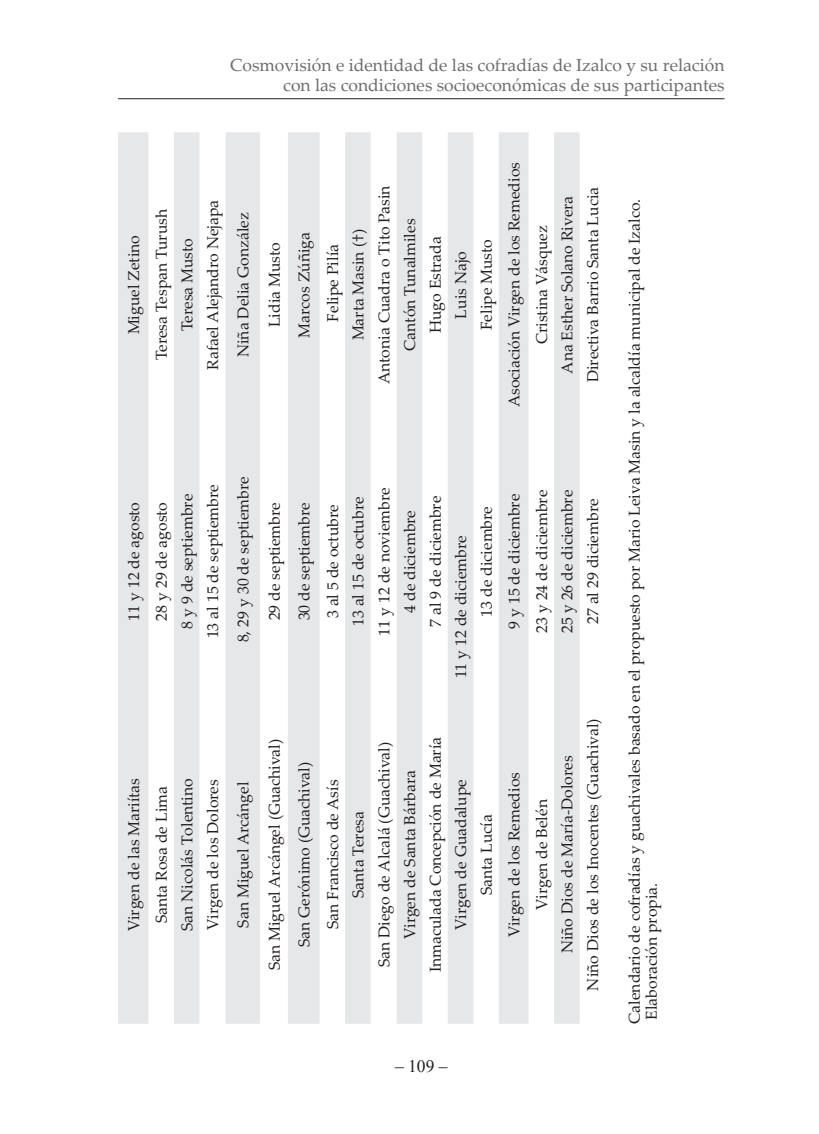
<style>
.page{position:relative;width:819px;height:1134px;background:#fff}
.page>*{position:absolute;margin:0;border:0;box-sizing:border-box;transform-origin:0 0}
.t1{font:17.5px/20.1px "Palatino Linotype";color:#6c6d70;text-align:right}
.t2{font:17.5px "Times New Roman";color:#231f20}
.t3{font:15.75px "Palatino Linotype";color:#231f20}
</style>
<div class="page">
<hr style="left:118px;top:98px;width:606px;height:1px;background:#231f20">
<svg style="left:118px;top:132px;width:462px;height:892px;fill:#e6e7e9"></svg>
<p class="t1" style="left:230px;top:54px;width:496px">Cosmovisión e identidad de las cofradías de Izalco y su relación con las condiciones socioeconómicas de sus participantes</p>
<p class="t3" style="left:122px;top:334px;width:101px;rotate:-90deg">Miguel Zetino</p>
<p class="t3" style="left:150px;top:360px;width:153px;rotate:-90deg">Teresa Tespan Turush</p>
<p class="t3" style="left:176px;top:331px;width:95px;rotate:-90deg">Teresa Musto</p>
<p class="t3" style="left:202px;top:370px;width:172px;rotate:-90deg">Rafael Alejandro Nejapa</p>
<p class="t3" style="left:232px;top:357px;width:146px;rotate:-90deg">Niña Delia González</p>
<p class="t3" style="left:263px;top:327px;width:87px;rotate:-90deg">Lidia Musto</p>
<p class="t3" style="left:293px;top:338px;width:107px;rotate:-90deg">Marcos Zúñiga</p>
<p class="t3" style="left:322px;top:322px;width:79px;rotate:-90deg">Felipe Pilía</p>
<p class="t3" style="left:347px;top:340px;width:113px;rotate:-90deg">Marta Masin (†)</p>
<p class="t3" style="left:373px;top:384px;width:200px;rotate:-90deg">Antonia Cuadra o Tito Pasin</p>
<p class="t3" style="left:399px;top:351px;width:134px;rotate:-90deg">Cantón Tunalmiles</p>
<p class="t3" style="left:424px;top:333px;width:98px;rotate:-90deg">Hugo Estrada</p>
<p class="t3" style="left:450px;top:319px;width:69px;rotate:-90deg">Luis Najo</p>
<p class="t3" style="left:475px;top:330px;width:93px;rotate:-90deg">Felipe Musto</p>
<p class="t3" style="left:503px;top:407px;width:247px;rotate:-90deg">Asociación Virgen de los Remedios</p>
<p class="t3" style="left:531px;top:344px;width:121px;rotate:-90deg">Cristina Vásquez</p>
<p class="t3" style="left:556px;top:374px;width:179px;rotate:-90deg">Ana Esther Solano Rivera</p>
<p class="t3" style="left:582px;top:382px;width:197px;rotate:-90deg">Directiva Barrio Santa Lucia</p>
<p class="t3" style="left:122px;top:621px;width:120px;rotate:-90deg">11 y 12 de agosto</p>
<p class="t3" style="left:150px;top:621px;width:120px;rotate:-90deg">28 y 29 de agosto</p>
<p class="t3" style="left:176px;top:629px;width:136px;rotate:-90deg">8 y 9 de septiembre</p>
<p class="t3" style="left:202px;top:638px;width:156px;rotate:-90deg">13 al 15 de septiembre</p>
<p class="t3" style="left:232px;top:642px;width:168px;rotate:-90deg">8, 29 y 30 de septiembre</p>
<p class="t3" style="left:263px;top:620px;width:120px;rotate:-90deg">29 de septiembre</p>
<p class="t3" style="left:293px;top:620px;width:120px;rotate:-90deg">30 de septiembre</p>
<p class="t3" style="left:322px;top:618px;width:115px;rotate:-90deg">3 al 5 de octubre</p>
<p class="t3" style="left:347px;top:626px;width:131px;rotate:-90deg">13 al 15 de octubre</p>
<p class="t3" style="left:373px;top:636px;width:150px;rotate:-90deg">11 y 12 de noviembre</p>
<p class="t3" style="left:399px;top:613px;width:104px;rotate:-90deg">4 de diciembre</p>
<p class="t3" style="left:424px;top:627px;width:132px;rotate:-90deg">7 al 9 de diciembre</p>
<p class="t3" style="left:450px;top:678px;width:144px;rotate:-90deg">11 y 12 de diciembre</p>
<p class="t3" style="left:475px;top:617px;width:112px;rotate:-90deg">13 de diciembre</p>
<p class="t3" style="left:503px;top:629px;width:137px;rotate:-90deg">9 y 15 de diciembre</p>
<p class="t3" style="left:531px;top:633px;width:144px;rotate:-90deg">23 y 24 de diciembre</p>
<p class="t3" style="left:556px;top:633px;width:144px;rotate:-90deg">25 y 26 de diciembre</p>
<p class="t3" style="left:582px;top:624px;width:127px;rotate:-90deg">27 al 29 diciembre</p>
<p class="t3" style="left:122px;top:931px;width:155px;rotate:-90deg">Virgen de las Mariítas</p>
<p class="t3" style="left:150px;top:923px;width:138px;rotate:-90deg">Santa Rosa de Lima</p>
<p class="t3" style="left:176px;top:931px;width:154px;rotate:-90deg">San Nicolás Tolentino</p>
<p class="t3" style="left:202px;top:930px;width:152px;rotate:-90deg">Virgen de los Dolores</p>
<p class="t3" style="left:232px;top:928px;width:147px;rotate:-90deg">San Miguel Arcángel</p>
<p class="t3" style="left:263px;top:970px;width:233px;rotate:-90deg">San Miguel Arcángel (Guachival)</p>
<p class="t3" style="left:293px;top:947px;width:187px;rotate:-90deg">San Gerónimo (Guachival)</p>
<p class="t3" style="left:322px;top:929px;width:151px;rotate:-90deg">San Francisco de Asís</p>
<p class="t3" style="left:347px;top:898px;width:88px;rotate:-90deg">Santa Teresa</p>
<p class="t3" style="left:373px;top:967px;width:227px;rotate:-90deg">San Diego de Alcalá (Guachival)</p>
<p class="t3" style="left:399px;top:939px;width:170px;rotate:-90deg">Virgen de Santa Bárbara</p>
<p class="t3" style="left:424px;top:972px;width:237px;rotate:-90deg">Inmaculada Concepción de María</p>
<p class="t3" style="left:450px;top:930px;width:152px;rotate:-90deg">Virgen de Guadalupe</p>
<p class="t3" style="left:475px;top:895px;width:82px;rotate:-90deg">Santa Lucía</p>
<p class="t3" style="left:503px;top:937px;width:167px;rotate:-90deg">Virgen de los Remedios</p>
<p class="t3" style="left:531px;top:910px;width:112px;rotate:-90deg">Virgen de Belén</p>
<p class="t3" style="left:556px;top:953px;width:199px;rotate:-90deg">Niño Dios de María-Dolores</p>
<p class="t3" style="left:582px;top:991px;width:273px;rotate:-90deg">Niño Dios de los Inocentes (Guachival)</p>
<p class="t2" style="left:395px;top:1054px;width:54px">– 109 –</p>
<p class="t3" style="left:623px;top:1024px;width:827px;rotate:-90deg">Calendario de cofradías y guachivales basado en el propuesto por Mario Leiva Masin y la alcaldía municipal de Izalco.</p>
<p class="t3" style="left:640px;top:1020px;width:138px;rotate:-90deg">Elaboración propia.</p>
</div>
